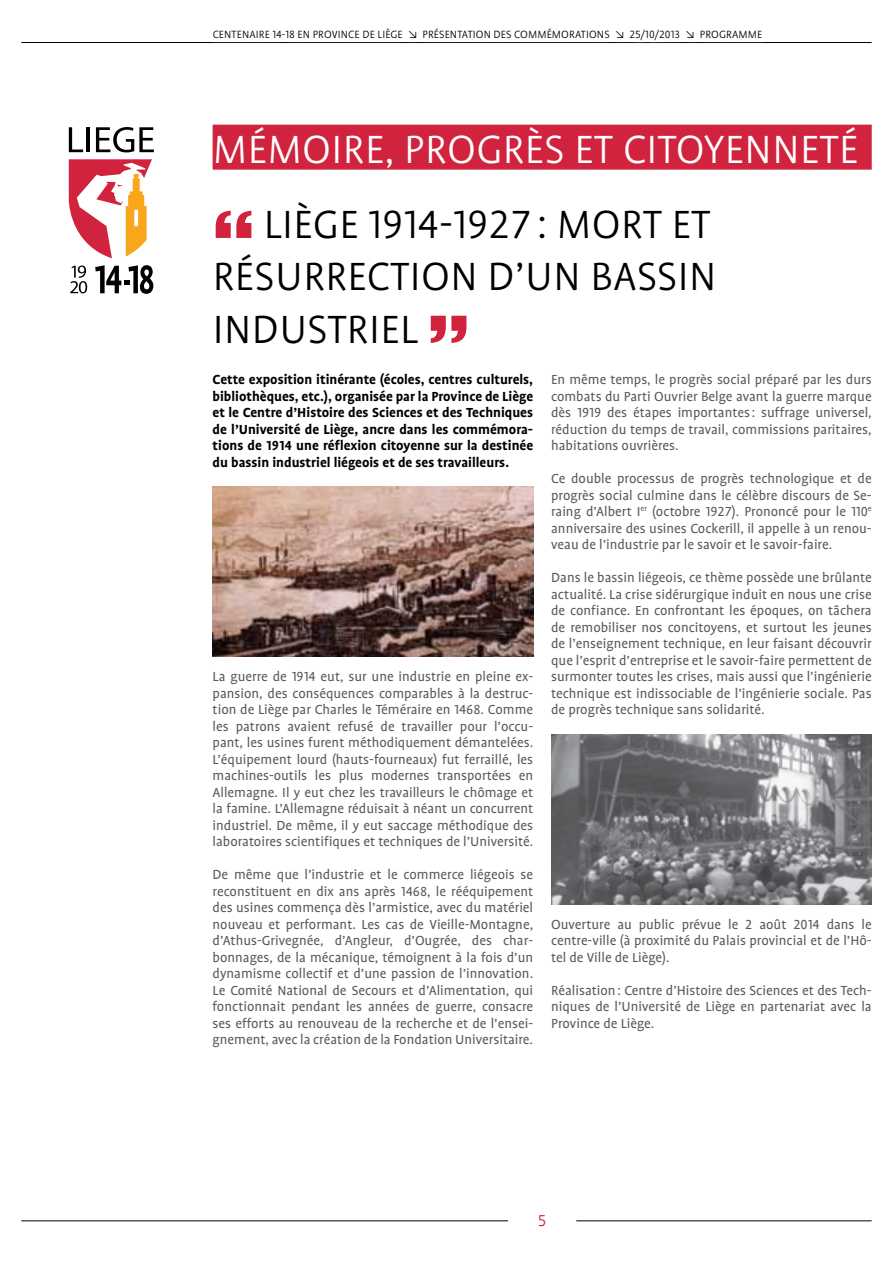
<style>
.page{position:relative;width:893px;height:1263px;background:#fff}
.page>*{position:absolute;margin:0;border:0;box-sizing:border-box;transform-origin:0 0}
.t1{font:300 45px/52.5px "Profile OT";letter-spacing:.01em;color:#000}
.t2{font:300 45px "Profile OT";letter-spacing:.01em;color:#fff}
.t3{font:300 18px "Profile OT";color:#d1223e}
.t4{font:15px/16.5px "Profile OT";color:#58595b;text-align:justify}
.t5{font:700 15px/16.5px "Profile OT";color:#000;text-align:justify}
.t6{font:300 12px "Profile OT";letter-spacing:.01em;color:#000}
</style>
<div class="page">
<hr style="left:577px;top:1220px;width:294px;height:1px;background:#000">
<hr style="left:22px;top:42px;width:849px;height:1px;background:#000">
<svg style="left:69px;top:159px;width:83px;height:99px"></svg>
<svg style="left:69px;top:127px;width:14px;height:25px"></svg>
<hr style="left:87px;top:127px;width:3px;height:25px;background:#000">
<svg style="left:96px;top:127px;width:58px;height:25px"></svg>
<svg style="left:70px;top:265px;width:17px;height:28px"></svg>
<svg style="left:95px;top:265px;width:58px;height:29px"></svg>
<hr style="left:22px;top:1220px;width:486px;height:1px;background:#000">
<div style="left:206px;top:21px;width:563px;height:26px;background:#fff"></div>
<img style="left:213px;top:487px;width:320px;height:170px">
<img style="left:551px;top:734px;width:321px;height:170px">
<div style="left:213px;top:125px;width:659px;height:45px;background:#d1223e"></div>
<p class="t6" style="left:213px;top:27px;width:551px">CENTENAIRE 14-18 EN PROVINCE DE LI ÈGE ↘ PRÉSENTATION DES COMMÉMORATIONS ↘ 25/10/2013 ↘ PROG RAMME</p>
<h1 class="t2" style="left:213px;top:124px;width:647px">MÉMOIRE, PROG RÈS ET CITOYENNETÉ</h1>
<h1 class="t1" style="left:213px;top:199px;width:505px;text-indent:51px">LIÈGE 1914-1927 : MO RT ET<br>RÉSURRECTION D’UN BASSIN<br>INDUSTRIEL</h1>
<p class="t5" style="left:213px;top:371px;width:322px">Cette exposition itinérante (écoles, centres culturels, bibliothèques, etc.), organisée par la Province de Liège et le Centre d’Histoire des Sciences et des Techniques de l’Université de Liège, ancre dans les commémora&shy;tions de 1914 une réflexion citoyenne sur la destinée du bassin industriel liégeois et de ses travailleurs.</p>
<p class="t4" style="left:551px;top:371px;width:322px">En même temps, le progrès social préparé par les durs combats du Parti Ouvrier Belge avant la guerre marque dès 1919 des étapes importantes: suffrage universel, réduction du temps de travail, commissions paritaires, habitations ouvrières.</p>
<p class="t4" style="left:551px;top:470px;width:322px">Ce double processus de progrès technologique et de progrès social culmine dans le célèbre discours de Se&shy;raing d’Albert I<sup>er</sup> (octobre 1927). Prononcé pour le 110<sup>e </sup>anniversaire des usines Cockerill, il appelle à un renou&shy;veau de l’industrie par le savoir et le savoir-faire.</p>
<p class="t4" style="left:551px;top:569px;width:322px">Dans le bassin liégeois, ce thème possède une brûlante actualité. La crise sidérurgique induit en nous une crise de confiance. En confrontant les époques, on tâchera de remobiliser nos concitoyens, et surtout les jeunes de l’enseignement technique, en leur faisant découvrir que l’esprit d’entreprise et le savoir-faire permettent de surmonter toutes les crises, mais aussi que l’ingénierie technique est indissociable de l’ingénierie sociale. Pas de progrès technique sans solidarité.</p>
<p class="t4" style="left:213px;top:668px;width:322px">La guerre de 1914 eut, sur une industrie en pleine ex&shy;pansion, des conséquences comparables à la destruc&shy;tion de Liège par Charles le Téméraire en 1468. Comme les patrons avaient refusé de travailler pour l’occu&shy;pant, les usines furent méthodiquement démantelées.<br>L’équipement lourd (hauts-fourneaux) fut ferraillé, les machines-outils les plus modernes transportées en Allemagne. Il y eut chez les travailleurs le chômage et la famine. L’Allemagne réduisait à néant un concurrent industriel. De même, il y eut saccage méthodique des laboratoires scientifiques et techniques de l’Université.</p>
<p class="t4" style="left:213px;top:866px;width:322px">De même que l’industrie et le commerce liégeois se reconstituent en dix ans après 1468, le rééquipement des usines commença dès l’armistice, avec du matériel nouveau et performant. Les cas de Vieille-Montagne, d’Athus-Grivegnée, d’Angleur, d’Ougrée, des char&shy;bonnages, de la mécanique, témoignent à la fois d’un dynamisme collectif et d’une passion de l’innovation.<br>Le Comité National de Secours et d’Alimentation, qui fonctionnait pendant les années de guerre, consacre ses efforts au renouveau de la recherche et de l’ensei&shy;gnement, avec la création de la Fondation Universitaire.</p>
<p class="t4" style="left:551px;top:916px;width:322px">Ouverture au public prévue le 2 août 2014 dans le centre-ville (à proximité du Palais provincial et de l’Hô&shy;tel de Ville de Liège).</p>
<p class="t4" style="left:551px;top:982px;width:322px">Réalisation: Centre d’Histoire des Sciences et des Tech&shy;niques de l’Université de Liège en partenariat avec la Province de Liège.</p>
<p class="t3" style="left:538px;top:1210px;width:10px">5</p>
</div>
